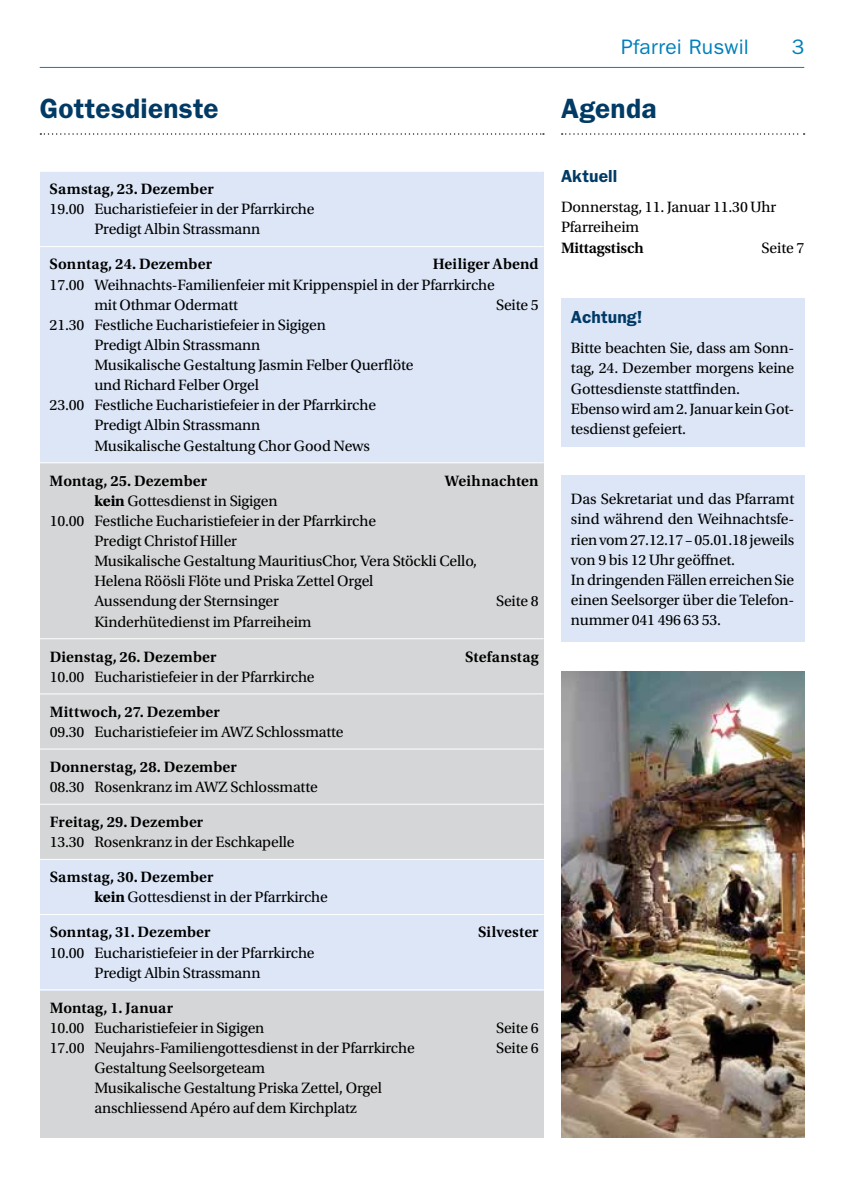
<style>
.page{position:relative;width:844px;height:1191px;background:#fff}
.page>*{position:absolute;margin:0;border:0;box-sizing:border-box;transform-origin:0 0}
.t1{font:600 28px "ITC Franklin Gothic Std";letter-spacing:.01em;color:#003a65}
.t2{font:21px "ITC Franklin Gothic Std";letter-spacing:.01em;color:#0080ba}
.t3{font:600 17.5px "ITC Franklin Gothic Std";letter-spacing:.005em;color:#003a65}
.t4{font:15.75px/20.1px "Utopia Std";letter-spacing:-.01em;color:#000}
.t5{font:600 15.75px "Utopia Std";letter-spacing:.01em;color:#000}
.t6{font:600 15.75px "Utopia Std";letter-spacing:-.01em;color:#000}
.s1{font-weight:700}
.s2{font-weight:600}
</style>
<div class="page">
<hr style="left:40px;top:67px;width:764px;height:1px;background:#0080ba">
<div style="left:40px;top:173px;width:503px;height:964px;background:#d5d6d7"></div>
<svg style="left:40px;top:133px;width:504px;height:2px"></svg>
<svg style="left:561px;top:133px;width:243px;height:2px"></svg>
<div style="left:40px;top:171px;width:503px;height:291px;background:#dce6f7"></div>
<div style="left:40px;top:859px;width:503px;height:131px;background:#dce6f7"></div>
<hr style="left:40px;top:171px;width:503px;height:1px;background:#fff">
<hr style="left:40px;top:246px;width:503px;height:1px;background:#fff">
<hr style="left:40px;top:462px;width:503px;height:1px;background:#fff">
<hr style="left:40px;top:638px;width:503px;height:1px;background:#fff">
<hr style="left:40px;top:693px;width:503px;height:1px;background:#fff">
<hr style="left:40px;top:748px;width:503px;height:1px;background:#fff">
<hr style="left:40px;top:803px;width:503px;height:1px;background:#fff">
<hr style="left:40px;top:859px;width:503px;height:1px;background:#fff">
<hr style="left:40px;top:914px;width:503px;height:1px;background:#fff">
<hr style="left:40px;top:989px;width:503px;height:1px;background:#fff">
<div style="left:561px;top:298px;width:243px;height:148px;background:#dce6f7"></div>
<div style="left:561px;top:475px;width:243px;height:166px;background:#dce6f7"></div>
<img style="left:561px;top:671px;width:243px;height:466px">
<h2 class="t2" style="left:621px;top:35px;width:129px">Pfarrei Ruswil</h2>
<h2 class="t2" style="left:791px;top:35px;width:14px">3</h2>
<h1 class="t1" style="left:40px;top:92px;width:180px">Gottesdienste</h1>
<h1 class="t1" style="left:561px;top:92px;width:97px">Agenda</h1>
<p class="t5" style="left:50px;top:180px;width:166px">Samstag, 23. Dezember</p>
<p class="t4" style="left:50px;top:199px;width:266px;text-align:center">19.00 Eucharistiefeier in der Pfarrkirche<br>Predigt Albin Strassmann</p>
<p class="t5" style="left:50px;top:255px;width:164px">Sonntag, 24. Dezember</p>
<p class="t5" style="left:432px;top:255px;width:107px">Heiliger Abend</p>
<p class="t4" style="left:94px;top:275px;width:402px;text-indent:-45px">17.00 Weihnachts-Familienfeier mit Krippenspiel in der Pfarrkirche mit Othmar Odermatt</p>
<p class="t4" style="left:496px;top:295px;width:44px">Seite 5</p>
<p class="t4" style="left:50px;top:315px;width:277px">21.30 Festliche Eucharistiefeier in Sigigen</p>
<p class="t4" style="left:94px;top:335px;width:168px">Predigt Albin Strassmann</p>
<p class="t4" style="left:94px;top:355px;width:320px">Musikalische Gestaltung Jasmin Felber Querflöte</p>
<p class="t4" style="left:94px;top:375px;width:166px">und Richard Felber Orgel</p>
<p class="t4" style="left:50px;top:395px;width:328px">23.00 Festliche Eucharistiefeier in der Pfarrkirche</p>
<p class="t4" style="left:94px;top:415px;width:168px">Predigt Albin Strassmann</p>
<p class="t4" style="left:94px;top:436px;width:277px">Musikalische Gestaltung Chor Good News</p>
<p class="t5" style="left:50px;top:471px;width:159px">Montag, 25. Dezember</p>
<p class="t5" style="left:444px;top:471px;width:95px">Weihnachten</p>
<p class="t4" style="left:94px;top:491px;width:185px"><span class="s1">kein</span> Gottesdienst in Sigigen</p>
<p class="t4" style="left:50px;top:511px;width:328px">10.00 Festliche Eucharistiefeier in der Pfarrkirche</p>
<p class="t4" style="left:94px;top:531px;width:144px">Predigt Christof Hiller</p>
<p class="t4" style="left:94px;top:551px;width:384px">Musikalische Gestaltung MauritiusChor, Vera Stöckli Cello,</p>
<p class="t4" style="left:94px;top:571px;width:280px">Helena Röösli Flöte und Priska Zettel Orgel</p>
<p class="t4" style="left:94px;top:591px;width:186px">Aussendung der Sternsinger</p>
<p class="t4" style="left:496px;top:591px;width:44px">Seite 8</p>
<p class="t4" style="left:94px;top:611px;width:218px">Kinderhütedienst im Pfarreiheim</p>
<p class="t5" style="left:50px;top:647px;width:168px">Dienstag, 26. Dezember</p>
<p class="t5" style="left:465px;top:647px;width:75px">Stefanstag</p>
<p class="t4" style="left:50px;top:667px;width:266px">10.00 Eucharistiefeier in der Pfarrkirche</p>
<p class="t5" style="left:50px;top:703px;width:172px">Mittwoch, 27. Dezember</p>
<p class="t4" style="left:50px;top:722px;width:295px">09.30 Eucharistiefeier im AWZ Schlossmatte</p>
<p class="t5" style="left:50px;top:758px;width:189px">Donnerstag, 28. Dezember</p>
<p class="t4" style="left:50px;top:777px;width:269px">08.30 Rosenkranz im AWZ Schlossmatte</p>
<p class="t5" style="left:50px;top:813px;width:155px">Freitag, 29. Dezember</p>
<p class="t4" style="left:50px;top:832px;width:246px">13.30 Rosenkranz in der Eschkapelle</p>
<p class="t4" style="left:94px;top:867px;width:235px;text-indent:-45px"><span class="s2">Samstag, 30. Dezember<br></span><span class="s1">kein</span> Gottesdienst in der Pfarrkirche</p>
<p class="t5" style="left:50px;top:923px;width:162px">Sonntag, 31. Dezember</p>
<p class="t5" style="left:478px;top:923px;width:62px">Silvester</p>
<p class="t4" style="left:50px;top:942px;width:266px;text-align:center">10.00 Eucharistiefeier in der Pfarrkirche<br>Predigt Albin Strassmann</p>
<p class="t5" style="left:50px;top:998px;width:125px">Montag, 1. Januar</p>
<p class="t4" style="left:50px;top:1018px;width:216px">10.00 Eucharistiefeier in Sigigen</p>
<p class="t4" style="left:496px;top:1018px;width:44px">Seite 6</p>
<p class="t4" style="left:50px;top:1038px;width:366px">17.00 Neujahrs-Familiengottesdienst in der Pfarrkirche</p>
<p class="t4" style="left:496px;top:1038px;width:44px">Seite 6</p>
<p class="t4" style="left:94px;top:1058px;width:289px">Gestaltung Seelsorgeteam<br>Musikalische Gestaltung Priska Zettel, Orgel anschliessend Apéro auf dem Kirchplatz</p>
<p class="t3" style="left:561px;top:166px;width:58px">Aktuell</p>
<p class="t4" style="left:561px;top:197px;width:216px">Donnerstag, 11. Januar 11.30 Uhr<br>Pfarreiheim</p>
<p class="t6" style="left:561px;top:239px;width:84px">Mittagstisch</p>
<p class="t4" style="left:761px;top:238px;width:44px">Seite 7</p>
<p class="t3" style="left:570px;top:307px;width:73px">Achtung!</p>
<p class="t4" style="left:570px;top:338px;width:225px">Bitte beachten Sie, dass am Sonn&shy;tag, 24. Dezember morgens keine<br>Gottesdienste stattfinden.<br>Ebenso wird am 2. Januar kein Got&shy;tesdienst gefeiert.</p>
<p class="t4" style="left:570px;top:489px;width:225px">Das Sekretariat und das Pfarramt sind während den Weihnachtsfe&shy;rien vom 27.12.17 – 05.01.18 jeweils von 9 bis 12 Uhr geöffnet.<br>In dringenden Fällen erreichen Sie einen Seelsorger über die Telefon&shy;nummer 041 496 63 53.</p>
</div>
